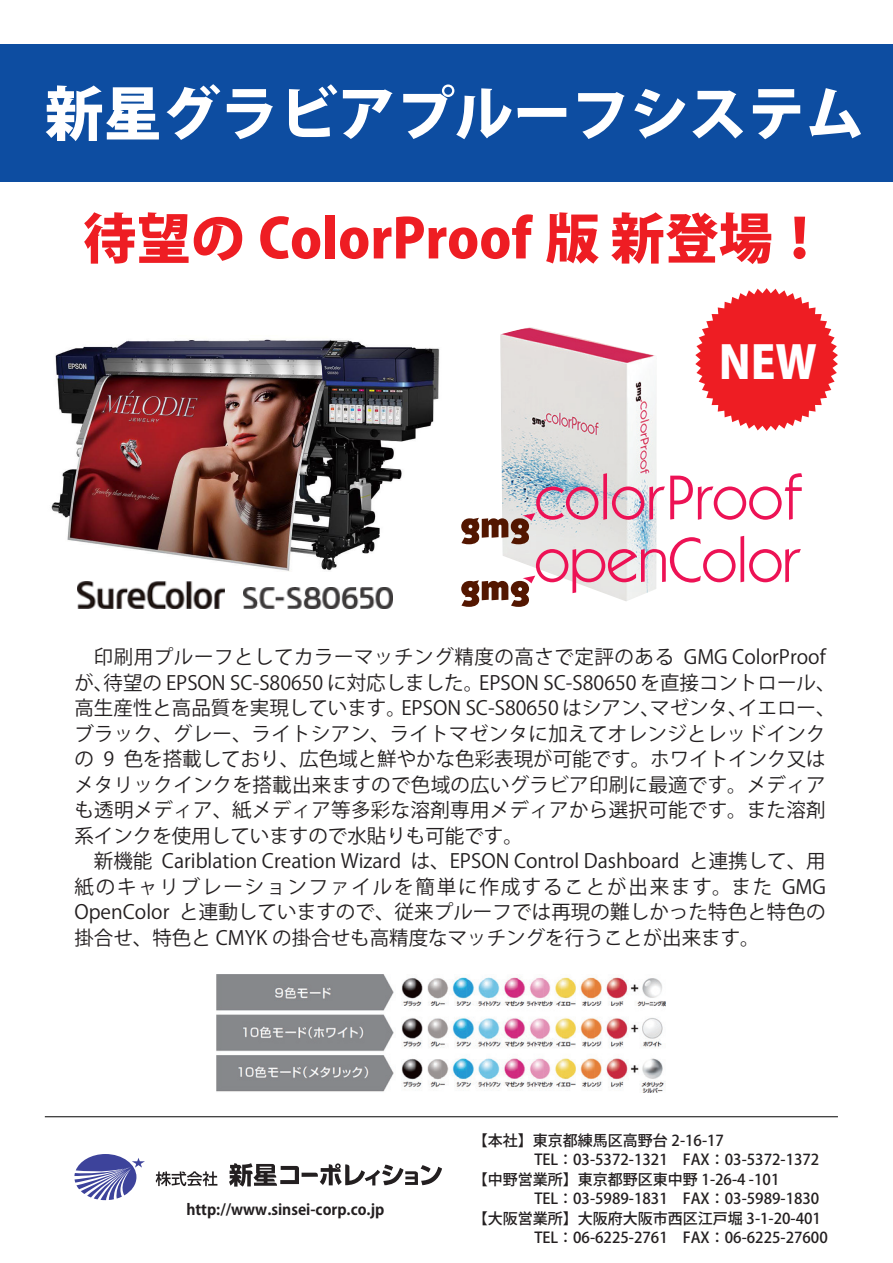
<style>
.page{position:relative;width:893px;height:1263px;background:#fff}
.page>*{position:absolute;margin:0;border:0;box-sizing:border-box;transform-origin:0 0}
.t1{font:800 58.5px "Koz Go Pr 6 N";color:#fff}
.t2{font:800 54px "Koz Go Pr 6 N";color:#ee1d23}
.t3{font:800 45px "Koz Go Pr 6 N";color:#fff}
.t4{font:19.5px/25.5px "Koz Go Pr 6 N";color:#231f20}
.t5{font:500 15px "Koz Go Pr 6 N";color:#231f20}
.t6{font:700 15px "Koz Go Pr 6 N";color:#231f20}
</style>
<div class="page">
<img style="left:51px;top:339px;width:389px;height:243px">
<img style="left:78px;top:582px;width:147px;height:27px">
<img style="left:244px;top:587px;width:149px;height:22px">
<div style="left:0;top:44px;width:893px;height:138px;background:#0d4da1"></div>
<img style="left:500px;top:327px;width:157px;height:146px">
<svg style="left:695px;top:288px;width:143px;height:143px"></svg>
<svg style="left:74px;top:1154px;width:71px;height:46px"></svg>
<svg style="left:229px;top:1163px;width:213px;height:23px"></svg>
<svg style="left:156px;top:1171px;width:61px;height:15px"></svg>
<img style="left:217px;top:974px;width:449px;height:118px">
<hr style="left:45px;top:1116px;width:793px;height:1px;background:#030303">
<svg style="left:461px;top:473px;width:341px;height:134px"></svg>
<h1 class="t1" style="left:45px;top:81px;width:821px">新星グラビアプルーフシステム</h1>
<h2 class="t2" style="left:83px;top:208px;width:745px">待望の ColorProof 版 新登場！</h2>
<h3 class="t3" style="left:719px;top:337px;width:100px">NEW</h3>
<p class="t4" style="left:74px;top:644px;width:763px">　印刷用プルーフとしてカラーマッチング精度の高さで定評のある GMG ColorProofが、待望の EPSON SC-S80650 に対応しました。EPSON SC-S80650 を直接コントロール、高生産性と高品質を実現しています。EPSON SC-S80650 はシアン、マゼンタ、イエロー、ブラック、グレー、ライトシアン、ライトマゼンタに加えてオレンジとレッドインクの 9 色を搭載しており、広色域と鮮やかな色彩表現が可能です。ホワイトインク又はメタリックインクを搭載出来ますので色域の広いグラビア印刷に最適です。メディアも透明メディア、紙メディア等多彩な溶剤専用メディアから選択可能です。また溶剤系インクを使用していますので水貼りも可能です。<br>　新機能 Cariblation Creation Wizard は、EPSON Control Dashboard と連携して、用紙のキャリブレーションファイルを簡単に作成することが出来ます。また GMG OpenColor と連動していますので、従来プルーフでは再現の難しかった特色と特色の掛合せ、特色と CMYK の掛合せも高精度なマッチングを行うことが出来ます。</p>
<p class="t6" style="left:186px;top:1201px;width:199px">http://www.sinsei-corp.co.jp</p>
<p class="t5" style="left:473px;top:1132px;width:253px">【本社】東京都練馬区高野台 2-16-17</p>
<p class="t5" style="left:534px;top:1151px;width:287px">TEL：03-5372-1321　FAX：03-5372-1372</p>
<p class="t5" style="left:473px;top:1171px;width:308px">【中野営業所】東京都野区東中野 1-26-4 -101</p>
<p class="t5" style="left:534px;top:1190px;width:287px">TEL：03-5989-1831　FAX：03-5989-1830</p>
<p class="t5" style="left:473px;top:1210px;width:350px">【大阪営業所】大阪府大阪市西区江戸堀 3-1-20-401</p>
<p class="t5" style="left:534px;top:1229px;width:295px">TEL：06-6225-2761　FAX：06-6225-27600</p>
</div>
